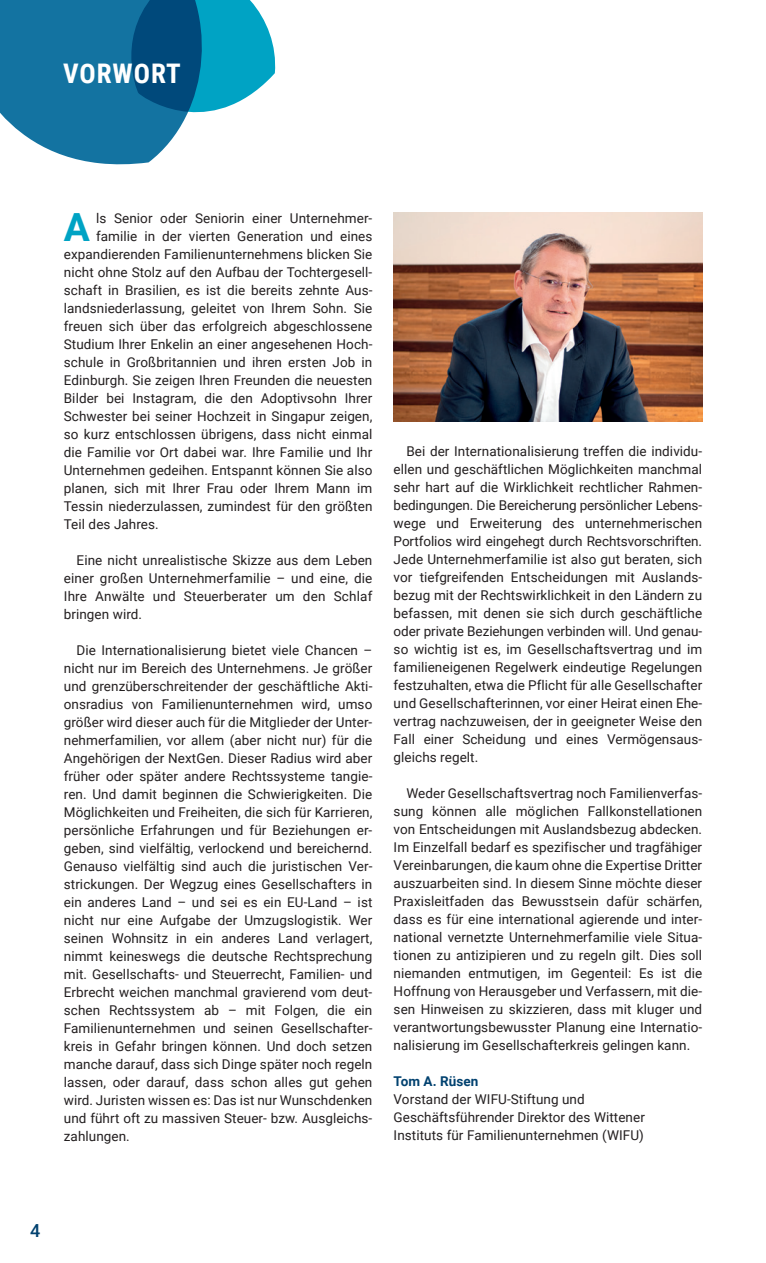
<style>
.page{position:relative;width:766px;height:1263px;background:#fff}
.page>*{position:absolute;margin:0;border:0;box-sizing:border-box;transform-origin:0 0}
.t1{font:700 38.85px "Roboto";color:#00a3c4}
.t2{font:700 27px "Roboto Condensed";letter-spacing:.035em;color:#fff}
.t3{font:500 18px "Roboto";color:#01416f}
.t4{font:13.5px/18px "Roboto";letter-spacing:.005em;color:#231f20;text-align:justify}
.t5{font:700 13.5px "Roboto";letter-spacing:.005em;color:#01416f}
</style>
<div class="page">
<svg style="left:0;top:0;width:276px;height:165px"></svg>
<img style="left:393px;top:213px;width:309px;height:208px">
<h2 class="t2" style="left:63px;top:54px;width:119px">VORWORT</h2>
<h1 class="t1" style="left:64px;top:200px;width:28px">A</h1>
<p class="t4" style="left:96px;top:208px;width:277px">ls Senior oder Seniorin einer Unternehmer-</p>
<p class="t4" style="left:96px;top:226px;width:278px">familie in der vierten Generation und eines</p>
<p class="t4" style="left:64px;top:244px;width:310px">expandierenden Familienunternehmens blicken Sie</p>
<p class="t4" style="left:64px;top:262px;width:310px">nicht ohne Stolz auf den Aufbau der Tochtergesell-</p>
<p class="t4" style="left:64px;top:280px;width:310px">schaft in Brasilien, es ist die bereits zehnte Aus-</p>
<p class="t4" style="left:64px;top:298px;width:310px">landsniederlassung, geleitet von Ihrem Sohn. Sie</p>
<p class="t4" style="left:64px;top:316px;width:310px">freuen sich über das erfolgreich abgeschlossene</p>
<p class="t4" style="left:64px;top:334px;width:310px">Studium Ihrer Enkelin an einer angesehenen Hoch-</p>
<p class="t4" style="left:64px;top:352px;width:310px">schule in Großbritannien und ihren ersten Job in</p>
<p class="t4" style="left:64px;top:370px;width:310px">Edinburgh. Sie zeigen Ihren Freunden die neuesten</p>
<p class="t4" style="left:64px;top:388px;width:310px">Bilder bei Instagram, die den Adoptivsohn Ihrer</p>
<p class="t4" style="left:64px;top:406px;width:310px">Schwester bei seiner Hochzeit in Singapur zeigen,</p>
<p class="t4" style="left:64px;top:424px;width:310px">so kurz entschlossen übrigens, dass nicht einmal</p>
<p class="t4" style="left:64px;top:442px;width:310px">die Familie vor Ort dabei war. Ihre Familie und Ihr</p>
<p class="t4" style="left:64px;top:460px;width:310px">Unternehmen gedeihen. Entspannt können Sie also</p>
<p class="t4" style="left:64px;top:478px;width:310px">planen, sich mit Ihrer Frau oder Ihrem Mann im</p>
<p class="t4" style="left:64px;top:496px;width:310px">Tessin niederzulassen, zumindest für den größten</p>
<p class="t4" style="left:64px;top:514px;width:96px">Teil des Jahres.</p>
<p class="t4" style="left:64px;top:550px;width:310px;text-indent:13px">Eine nicht unrealistische Skizze aus dem Leben einer großen Unternehmerfamilie – und eine, die Ihre Anwälte und Steuerberater um den Schlaf bringen wird.</p>
<p class="t4" style="left:64px;top:640px;width:310px;text-indent:13px">Die Internationalisierung bietet viele Chancen – nicht nur im Bereich des Unternehmens. Je größer und grenzüberschreitender der geschäftliche Akti&shy;onsradius von Familienunternehmen wird, umso größer wird dieser auch für die Mitglieder der Unter&shy;nehmerfamilien, vor allem (aber nicht nur) für die Angehörigen der NextGen. Dieser Radius wird aber früher oder später andere Rechtssysteme tangie&shy;ren. Und damit beginnen die Schwierigkeiten. Die Möglichkeiten und Freiheiten, die sich für Karrieren, persönliche Erfahrungen und für Beziehungen er&shy;geben, sind vielfältig, verlockend und bereichernd.<br>Genauso vielfältig sind auch die juristischen Ver&shy;strickungen. Der Wegzug eines Gesellschafters in ein anderes Land – und sei es ein EU-Land – ist nicht nur eine Aufgabe der Umzugslogistik. Wer seinen Wohnsitz in ein anderes Land verlagert, nimmt keineswegs die deutsche Rechtsprechung mit. Gesellschafts- und Steuerrecht, Familien- und Erbrecht weichen manchmal gravierend vom deut&shy;schen Rechtssystem ab – mit Folgen, die ein Familienunternehmen und seinen Gesellschafter&shy;kreis in Gefahr bringen können. Und doch setzen manche darauf, dass sich Dinge später noch regeln lassen, oder darauf, dass schon alles gut gehen wird. Juristen wissen es: Das ist nur Wunschdenken und führt oft zu massiven Steuer- bzw. Ausgleichs&shy;zahlungen.</p>
<p class="t4" style="left:393px;top:442px;width:310px;text-indent:13px">Bei der Internationalisierung treffen die individu&shy;ellen und geschäftlichen Möglichkeiten manchmal sehr hart auf die Wirklichkeit rechtlicher Rahmen&shy;bedingungen. Die Bereicherung persönlicher Lebens&shy;wege und Erweiterung des unternehmerischen Portfolios wird eingehegt durch Rechtsvorschriften.<br>Jede Unternehmerfamilie ist also gut beraten, sich vor tiefgreifenden Entscheidungen mit Auslands&shy;bezug mit der Rechtswirklichkeit in den Ländern zu befassen, mit denen sie sich durch geschäftliche oder private Beziehungen verbinden will. Und genau&shy;so wichtig ist es, im Gesellschaftsvertrag und im familieneigenen Regelwerk eindeutige Regelungen festzuhalten, etwa die Pflicht für alle Gesellschafter und Gesellschafterinnen, vor einer Heirat einen Ehe&shy;vertrag nachzuweisen, der in geeigneter Weise den Fall einer Scheidung und eines Vermögensaus&shy;gleichs regelt.</p>
<p class="t4" style="left:393px;top:784px;width:310px;text-indent:13px">Weder Gesellschaftsvertrag noch Familienverfas&shy;sung können alle möglichen Fallkonstellationen von Entscheidungen mit Auslandsbezug abdecken.<br>Im Einzelfall bedarf es spezifischer und tragfähiger Vereinbarungen, die kaum ohne die Expertise Dritter auszuarbeiten sind. In diesem Sinne möchte dieser Praxisleitfaden das Bewusstsein dafür schärfen, dass es für eine international agierende und inter&shy;national vernetzte Unternehmerfamilie viele Situa&shy;tionen zu antizipieren und zu regeln gilt. Dies soll niemanden entmutigen, im Gegenteil: Es ist die Hoffnung von Herausgeber und Verfassern, mit die&shy;sen Hinweisen zu skizzieren, dass mit kluger und verantwortungsbewusster Planung eine Internatio&shy;nalisierung im Gesellschafterkreis gelingen kann.</p>
<p class="t5" style="left:393px;top:1072px;width:86px">Tom A. Rüsen</p>
<p class="t4" style="left:393px;top:1090px;width:253px;text-align:left">Vorstand der WIFU-Stiftung und<br>Geschäftsführender Direktor des Wittener<br>Instituts für Familienunternehmen (WIFU)</p>
<h3 class="t3" style="left:30px;top:1218px;width:12px">4</h3>
</div>
